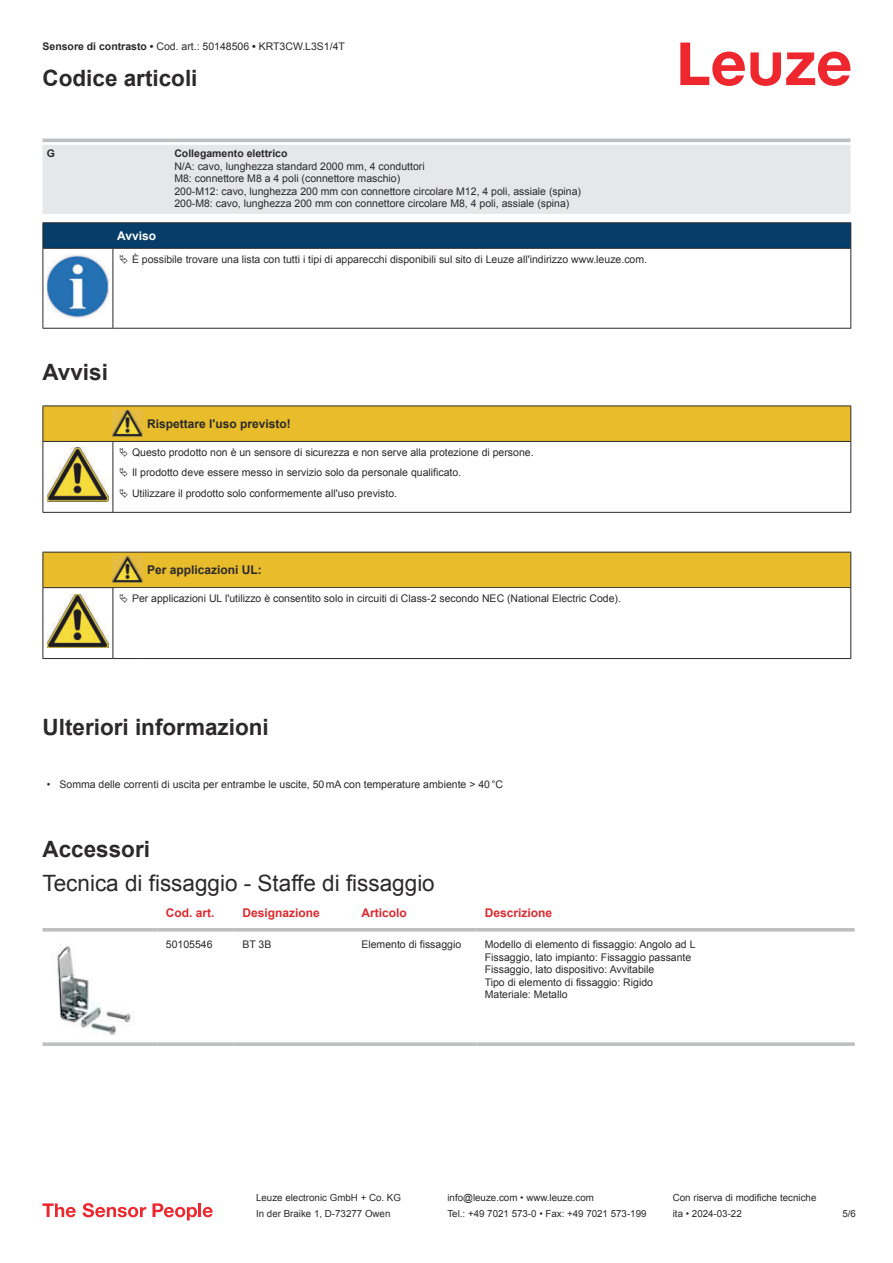
<style>
.page{position:relative;width:893px;height:1263px;background:#fff}
.page>*{position:absolute;margin:0;border:0;box-sizing:border-box;transform-origin:0 0}
.t1{font:700 22.5px "Arial";color:#2b292a}
.t2{font:22.5px "Arial";color:#2b292a}
.t3{font:700 12px "Arial";color:#2b292a}
.t4{font:700 12px "Arial";color:#db2a30}
.t5{font:700 12px "Arial";color:#fff}
.t6{font:10.5px/12.6px "Arial";color:#2b292a}
.t7{font:700 10.5px "Arial";color:#2b292a}
.t8{font:9.75px "Arial";color:#2b292a}
.s1{font-weight:700}
</style>
<div class="page">
<svg style="left:680px;top:43px;width:170px;height:43px"></svg>
<svg style="left:43px;top:138px;width:807px;height:1px"></svg>
<div style="left:43px;top:145px;width:807px;height:69px;background:#e6e7e9"></div>
<hr style="left:43px;top:139px;width:127px;height:3px;background:#bdbfc1">
<hr style="left:170px;top:139px;width:680px;height:3px;background:#bdbfc1">
<svg style="left:43px;top:931px;width:812px;height:1px"></svg>
<hr style="left:43px;top:928px;width:114px;height:3px;background:#bdbfc1">
<hr style="left:157px;top:928px;width:77px;height:3px;background:#bdbfc1">
<hr style="left:234px;top:928px;width:119px;height:3px;background:#bdbfc1">
<hr style="left:353px;top:928px;width:123px;height:3px;background:#bdbfc1">
<hr style="left:476px;top:928px;width:379px;height:3px;background:#bdbfc1">
<svg style="left:43px;top:1042px;width:114px;height:4px"></svg>
<svg style="left:157px;top:1042px;width:77px;height:4px"></svg>
<svg style="left:234px;top:1042px;width:119px;height:4px"></svg>
<svg style="left:353px;top:1042px;width:123px;height:4px"></svg>
<svg style="left:476px;top:1042px;width:379px;height:4px;background:#c3c5c7"></svg>
<img style="left:57px;top:944px;width:77px;height:91px">
<svg style="left:43px;top:1203px;width:33px;height:14px"></svg>
<svg style="left:83px;top:1203px;width:63px;height:14px"></svg>
<svg style="left:153px;top:1203px;width:44px;height:17px"></svg>
<hr style="left:198px;top:1203px;width:3px;height:14px;background:#ed272d">
<svg style="left:203px;top:1207px;width:10px;height:10px"></svg>
<svg style="left:44px;top:249px;width:806px;height:79px"></svg>
<hr style="left:43px;top:222px;width:70px;height:1px;background:#2b292a">
<hr style="left:43px;top:248px;width:70px;height:1px;background:#2b292a">
<hr style="left:113px;top:222px;width:738px;height:1px;background:#2b292a">
<svg style="left:43px;top:223px;width:808px;height:25px;background:#063c67"></svg>
<hr style="left:113px;top:248px;width:738px;height:1px;background:#2b292a">
<hr style="left:43px;top:249px;width:1px;height:75px;background:#2b292a">
<hr style="left:113px;top:249px;width:1px;height:75px;background:#2b292a">
<hr style="left:850px;top:249px;width:1px;height:75px;background:#2b292a">
<hr style="left:43px;top:328px;width:70px;height:1px;background:#2b292a">
<hr style="left:113px;top:328px;width:738px;height:1px;background:#2b292a">
<img style="left:47px;top:255px;width:61px;height:62px">
<div style="left:115px;top:249px;width:734px;height:20px;background:#fff"></div>
<hr style="left:43px;top:512px;width:70px;height:1px;background:#2b292a">
<hr style="left:113px;top:512px;width:30px;height:1px;background:#2b292a">
<hr style="left:143px;top:512px;width:708px;height:1px;background:#2b292a">
<div style="left:44px;top:553px;width:806px;height:34px;background:#e8bc2a"></div>
<hr style="left:43px;top:552px;width:70px;height:1px;background:#2b292a">
<hr style="left:43px;top:552px;width:1px;height:35px;background:#2b292a">
<hr style="left:43px;top:587px;width:70px;height:1px;background:#2b292a">
<hr style="left:113px;top:552px;width:30px;height:1px;background:#2b292a">
<hr style="left:113px;top:587px;width:30px;height:1px;background:#2b292a">
<hr style="left:143px;top:552px;width:708px;height:1px;background:#2b292a">
<hr style="left:850px;top:552px;width:1px;height:35px;background:#2b292a">
<hr style="left:143px;top:587px;width:708px;height:1px;background:#2b292a">
<hr style="left:43px;top:588px;width:1px;height:66px;background:#2b292a">
<hr style="left:113px;top:588px;width:1px;height:66px;background:#2b292a">
<hr style="left:850px;top:588px;width:1px;height:66px;background:#2b292a">
<hr style="left:43px;top:658px;width:70px;height:1px;background:#2b292a">
<hr style="left:113px;top:658px;width:30px;height:1px;background:#2b292a">
<hr style="left:143px;top:658px;width:708px;height:1px;background:#2b292a">
<img style="left:113px;top:556px;width:30px;height:27px">
<img style="left:47px;top:594px;width:61px;height:54px">
<svg style="left:43px;top:406px;width:808px;height:106px"></svg>
<p class="t6" style="left:43px;top:41px;width:304px"><span class="s1">Sensore di contrasto •</span> Cod. art.: 50148506 <span class="s1">•</span> KRT3CW.L3S1/4T</p>
<h1 class="t1" style="left:43px;top:70px;width:157px">Codice articoli</h1>
<p class="t7" style="left:47px;top:149px;width:10px">G</p>
<p class="t7" style="left:174px;top:149px;width:115px">Collegamento elettrico</p>
<p class="t6" style="left:174px;top:161px;width:408px">N/A: cavo, lunghezza standard 2000 mm, 4 conduttori<br>M8: connettore M8 a 4 poli (connettore maschio)<br>200-M12: cavo, lunghezza 200 mm con connettore circolare M12, 4 poli, assiale (spina)<br>200-M8: cavo, lunghezza 200 mm con connettore circolare M8, 4 poli, assiale (spina)</p>
<p class="t5" style="left:117px;top:231px;width:40px">Avviso</p>
<p class="t6" style="left:132px;top:254px;width:517px">È possibile trovare una lista con tutti i tipi di apparecchi disponibili sul sito di Leuze all'indirizzo www.leuze.com.</p>
<h1 class="t1" style="left:43px;top:363px;width:67px">Avvisi</h1>
<p class="t3" style="left:147px;top:419px;width:145px">Rispettare l'uso previsto!</p>
<p class="t6" style="left:132px;top:443px;width:403px;line-height:20.2px">Questo prodotto non è un sensore di sicurezza e non serve alla protezione di persone.<br>Il prodotto deve essere messo in servizio solo da personale qualificato.<br>Utilizzare il prodotto solo conformemente all'uso previsto.</p>
<p class="t3" style="left:147px;top:565px;width:116px">Per applicazioni UL:</p>
<p class="t6" style="left:132px;top:593px;width:490px">Per applicazioni UL l'utilizzo è consentito solo in circuiti di Class-2 secondo NEC (National Electric Code).</p>
<h1 class="t1" style="left:43px;top:719px;width:228px">Ulteriori informazioni</h1>
<p class="t6" style="left:47px;top:779px;width:458px">• Somma delle correnti di uscita per entrambe le uscite, 50 mA con temperature ambiente &gt; 40 °C</p>
<h1 class="t1" style="left:43px;top:841px;width:109px">Accessori</h1>
<h1 class="t2" style="left:43px;top:874px;width:394px">Tecnica di fissaggio - Staffe di fissaggio</h1>
<p class="t4" style="left:166px;top:908px;width:50px">Cod. art.</p>
<p class="t4" style="left:242px;top:908px;width:79px">Designazione</p>
<p class="t4" style="left:361px;top:908px;width:47px">Articolo</p>
<p class="t4" style="left:485px;top:908px;width:69px">Descrizione</p>
<p class="t6" style="left:166px;top:939px;width:48px">50105546</p>
<p class="t6" style="left:242px;top:939px;width:30px">BT 3B</p>
<p class="t6" style="left:361px;top:939px;width:101px">Elemento di fissaggio</p>
<p class="t6" style="left:485px;top:939px;width:212px">Modello di elemento di fissaggio: Angolo ad L Fissaggio, lato impianto: Fissaggio passante Fissaggio, lato dispositivo: Avvitabile<br>Tipo di elemento di fissaggio: Rigido Materiale: Metallo</p>
<p class="t8" style="left:256px;top:1194px;width:146px">Leuze electronic GmbH + Co. KG</p>
<p class="t8" style="left:447px;top:1194px;width:148px">info@leuze.com • www.leuze.com</p>
<p class="t8" style="left:673px;top:1194px;width:145px">Con riserva di modifiche tecniche</p>
<p class="t8" style="left:256px;top:1210px;width:136px">In der Braike 1, D-73277 Owen</p>
<p class="t8" style="left:447px;top:1210px;width:201px">Tel.: +49 7021 573-0 • Fax: +49 7021 573-199</p>
<p class="t8" style="left:673px;top:1210px;width:70px">ita • 2024-03-22</p>
<p class="t8" style="left:842px;top:1210px;width:15px">5 /6</p>
</div>
